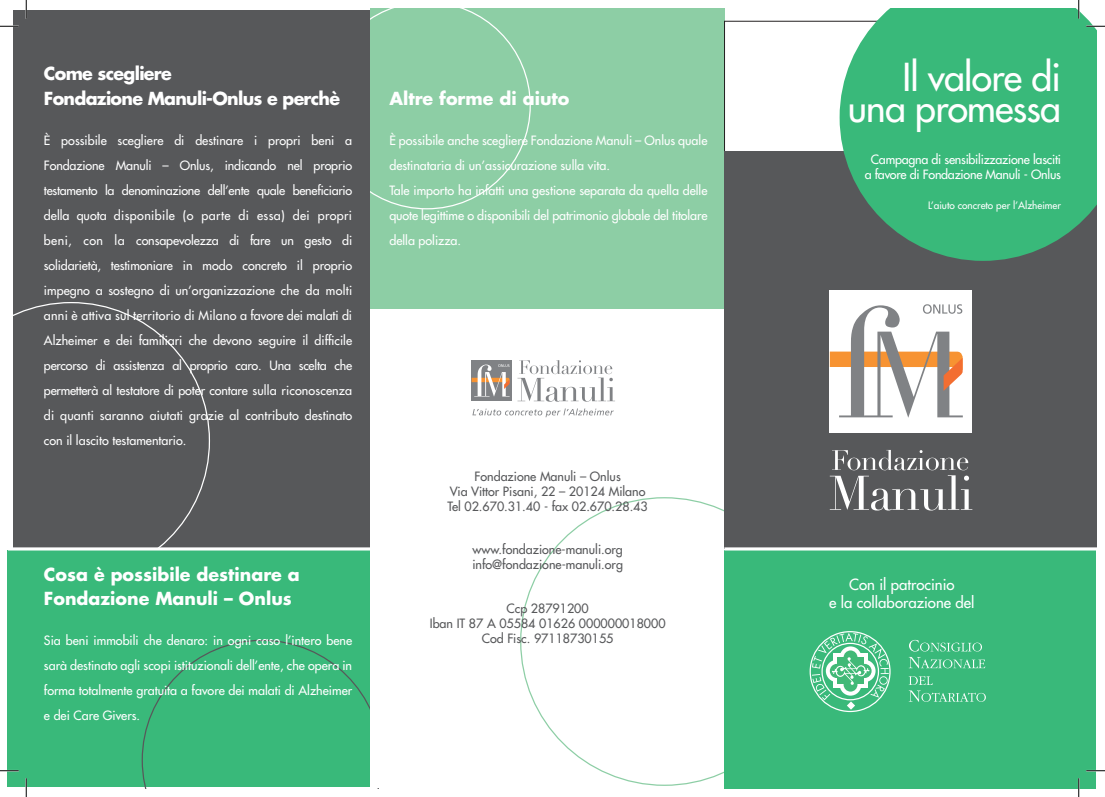
<style>
.page{position:relative;width:1105px;height:797px;background:#fff}
.page>*{position:absolute;margin:0;border:0;box-sizing:border-box;transform-origin:0 0}
.t1{font:37.5px/31.2px "Futura";letter-spacing:-.02em;color:#fff;text-align:right}
.t2{font:700 17.5px/23.8px "Futura";color:#fff}
.t3{font:700 17.5px/25px "Futura";letter-spacing:-.04em;color:#fff}
.t4{font:15px/17.5px "Futura";color:#fff;text-align:center}
.t5{font:12.5px/25px "Futura";color:#fff;text-align:justify}
.t6{font:12.5px/15px "Futura";color:#57585a;text-align:center}
.t7{font:12.5px/15px "Futura";letter-spacing:-.02em;color:#fff;text-align:center}
.t8{font:10px "Futura";color:#fff}
</style>
<div class="page">
<div style="left:370px;top:9px;width:354px;height:299px;background:#8dcea5"></div>
<div style="left:724px;top:549px;width:371px;height:239px;background:#39b97a"></div>
<svg style="left:370px;top:9px;width:161px;height:200px"></svg>
<div style="left:13px;top:10px;width:357px;height:538px;background:#57585a"></div>
<svg style="left:13px;top:302px;width:197px;height:245px"></svg>
<svg style="left:809px;top:631px;width:82px;height:81px"></svg>
<svg style="left:909px;top:640px;width:73px;height:11px"></svg>
<svg style="left:909px;top:657px;width:76px;height:11px"></svg>
<svg style="left:909px;top:676px;width:77px;height:26px"></svg>
<div style="left:8px;top:550px;width:362px;height:236px;background:#39b97a"></div>
<svg style="left:142px;top:639px;width:228px;height:149px"></svg>
<hr style="left:9px;top:547px;width:364px;height:3px;background:#fff">
<div style="left:724px;top:152px;width:372px;height:397px;background:#57585a"></div>
<svg style="left:840px;top:9px;width:256px;height:252px;background:#3fb179"></svg>
<hr style="left:724px;top:547px;width:372px;height:3px;background:#fff">
<svg style="left:472px;top:408px;width:142px;height:9px"></svg>
<svg style="left:517px;top:360px;width:98px;height:41px"></svg>
<div style="left:472px;top:360px;width:40px;height:41px;background:#808285"></div>
<svg style="left:472px;top:364px;width:38px;height:32px"></svg>
<div style="left:830px;top:290px;width:142px;height:143px;background:#fff"></div>
<svg style="left:830px;top:304px;width:133px;height:114px"></svg>
<svg style="left:830px;top:450px;width:142px;height:60px"></svg>
<svg style="left:0;top:25px;width:19px;height:2px"></svg>
<svg style="left:1086px;top:25px;width:19px;height:2px"></svg>
<svg style="left:0;top:770px;width:19px;height:1px"></svg>
<svg style="left:1086px;top:770px;width:19px;height:1px"></svg>
<svg style="left:25px;top:0;width:2px;height:19px"></svg>
<svg style="left:25px;top:778px;width:2px;height:19px"></svg>
<svg style="left:1078px;top:0;width:1px;height:19px"></svg>
<svg style="left:1078px;top:778px;width:1px;height:19px"></svg>
<h2 class="t3" style="left:44px;top:60px;width:298px">Come scegliere<br>Fondazione Manuli-Onlus e perchè</h2>
<p class="t5" style="left:44px;top:128px;width:310px">È possibile scegliere di destinare i propri beni a Fondazione Manuli – Onlus, indicando nel proprio testamento la denominazione dell’ente quale beneficiario della quota disponibile (o parte di essa) dei propri beni, con la consapevolezza di fare un gesto di solidarietà, testimoniare in modo concreto il proprio impegno a sostegno di un’organizzazione che da molti anni è attiva sul territorio di Milano a favore dei malati di Alzheimer e dei familiari che devono seguire il difficile percorso di assistenza al proprio caro. Una scelta che permetterà al testatore di poter contare sulla riconoscenza di quanti saranno aiutati grazie al contributo destinato con il lascito testamentario.</p>
<h2 class="t2" style="left:44px;top:562px;width:257px">Cosa è possibile destinare a<br>Fondazione Manuli – Onlus</h2>
<p class="t5" style="left:44px;top:627px;width:310px">Sia beni immobili che denaro: in ogni caso l’intero bene sarà destinato agli scopi istituzionali dell’ente, che opera in forma totalmente gratuita a favore dei malati di Alzheimer e dei Care Givers.</p>
<h2 class="t2" style="left:389px;top:87px;width:182px">Altre forme di aiuto</h2>
<p class="t5" style="left:389px;top:128px;width:320px;text-align:left">È possibile anche scegliere Fondazione Manuli – Onlus quale destinataria di un’assicurazione sulla vita.<br>Tale importo ha infatti una gestione separata da quella delle quote legittime o disponibili del patrimonio globale del titolare della polizza.</p>
<p class="t6" style="left:448px;top:468px;width:202px">Fondazione Manuli – Onlus<br>Via Vittor Pisani, 22 – 20124 Milano<br>Tel 02.670.31.40 - fax 02.670.28.43</p>
<p class="t6" style="left:472px;top:542px;width:152px;text-align:left">www.fondazione-manuli.org info@fondazione-manuli.org</p>
<p class="t6" style="left:430px;top:601px;width:237px">Ccp 28791200<br>Iban IT 87 A 05584 01626 000000018000<br>Cod Fisc. 97118730155</p>
<h1 class="t1" style="left:848px;top:61px;width:215px">Il valore di una promessa</h1>
<p class="t7" style="left:865px;top:152px;width:198px">Campagna di sensibilizzazione lasciti a favore di Fondazione Manuli - Onlus</p>
<p class="t8" style="left:928px;top:199px;width:134px">L’aiuto concreto per l’Alzheimer</p>
<p class="t4" style="left:829px;top:576px;width:147px">Con il patrocinio<br>e la collaborazione del</p>
</div>
